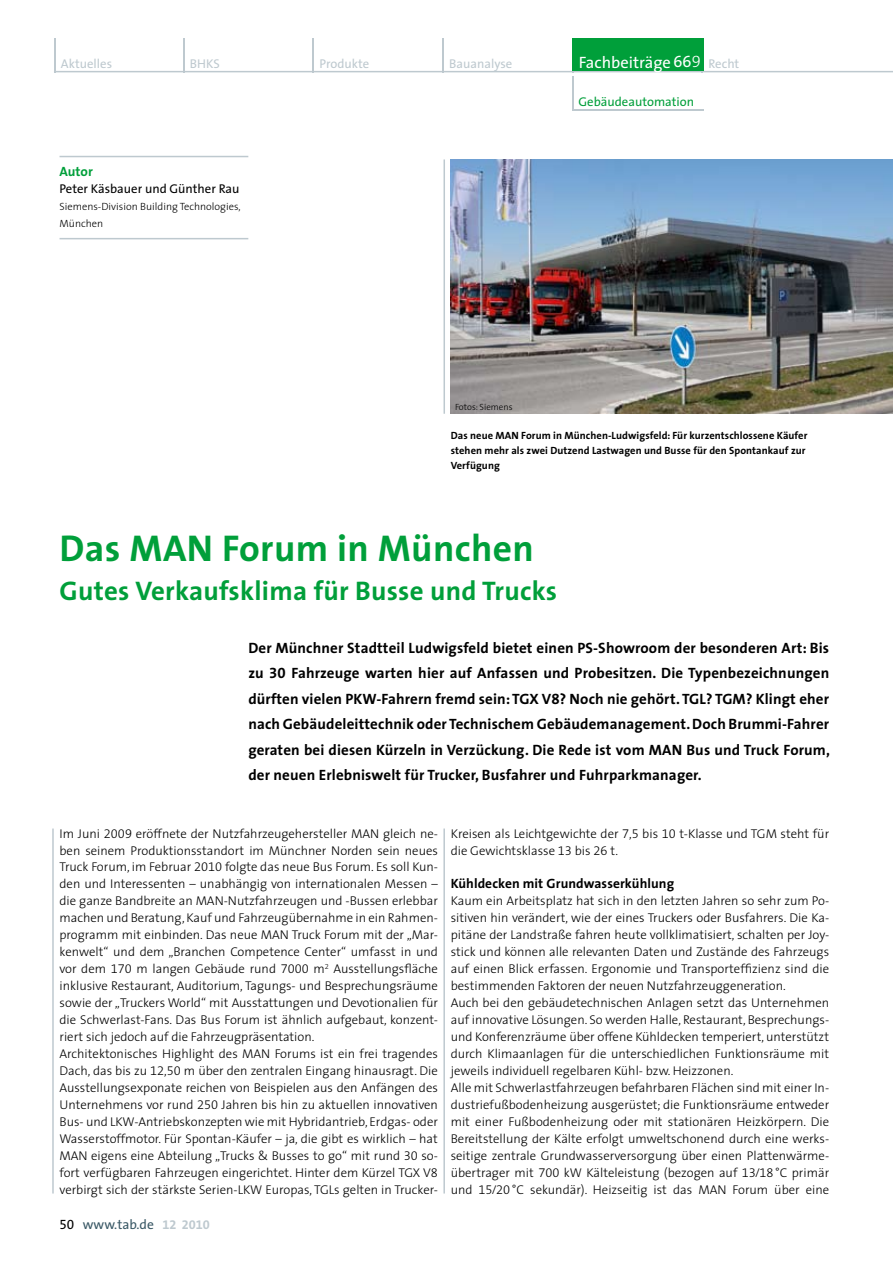
<style>
.page{position:relative;width:893px;height:1263px;background:#fff}
.page>*{position:absolute;margin:0;border:0;box-sizing:border-box;transform-origin:0 0}
.t1{font:700 37.5px "The Sans";letter-spacing:.01em;color:#009f3a}
.t2{font:700 27px "The Sans";letter-spacing:.01em;color:#009f3a}
.t3{font:16.5px "The Sans";color:#fff}
.t4{font:700 15px/25.5px "The Sans";letter-spacing:.01em;color:#000;text-align:justify}
.t5{font:700 13.5px "The Sans";letter-spacing:.005em;color:#000}
.t6{font:13.5px "The Sans";color:#395865}
.t7{font:700 13.5px "The Sans";color:#009f3a}
.t8{font:300 12.75px/17px "The Sans";color:#000}
.t9{font:12.75px "The Sans";color:#bec9cf}
.t10{font:12.75px "The Sans";color:#000}
.t11{font:12.75px "The Sans";color:#009f3a}
.t12{font:700 10.5px/15.3px "The Sans";letter-spacing:.005em;color:#000}
.t13{font:300 10.5px/17px "The Sans";color:#000}
.t14{font:300 9px "The Sans";color:#000}
.s1{font-family:"The Sans Expert"}
.s2{font-family:"The Sans Light Expert"}
.s3{font-family:"The Sans Bold Expert";font-weight:400}
.s4{font-family:"The Sans Light Expert";font-weight:400}
.s5{font-family:"The Sans Expert";color:#000}
.s6{font-family:"The Sans Bold Expert";font-size:12.75px;color:#bec9cf}
</style>
<div class="page">
<hr style="left:313px;top:38px;width:1px;height:34px;background:#bec9cf">
<hr style="left:183px;top:38px;width:1px;height:34px;background:#bec9cf">
<hr style="left:54px;top:71px;width:839px;height:1px;background:#bec9cf">
<hr style="left:54px;top:38px;width:2px;height:34px;background:#bec9cf">
<hr style="left:442px;top:38px;width:2px;height:34px;background:#bec9cf">
<hr style="left:572px;top:77px;width:1px;height:34px;background:#bec9cf">
<hr style="left:572px;top:109px;width:131px;height:2px;background:#bec9cf">
<div style="left:572px;top:38px;width:131px;height:33px;background:#009f3a"></div>
<hr style="left:443px;top:828px;width:2px;height:365px;background:#bec9cf">
<hr style="left:60px;top:238px;width:188px;height:1px;background:#bec9cf">
<img style="left:451px;top:159px;width:442px;height:255px">
<hr style="left:443px;top:159px;width:2px;height:255px;background:#bec9cf">
<hr style="left:52px;top:828px;width:2px;height:365px;background:#bec9cf">
<hr style="left:60px;top:156px;width:188px;height:1px;background:#bec9cf">
<p class="t9" style="left:61px;top:55px;width:53px">Aktuelles</p>
<p class="t9" style="left:190px;top:55px;width:32px">BHKS</p>
<p class="t9" style="left:319px;top:55px;width:51px">Produkte</p>
<p class="t7" style="left:60px;top:163px;width:35px">Autor</p>
<p class="t10" style="left:60px;top:181px;width:182px">Peter Käsbauer und Günther Rau</p>
<p class="t13" style="left:60px;top:198px;width:183px">Siemens-Division Building Technologies,<br>München</p>
<p class="t9" style="left:449px;top:55px;width:65px">Bauanalyse</p>
<p class="t3" style="left:579px;top:51px;width:123px">Fachbeiträge <span class="s1">66</span><span class="s2">9</span></p>
<p class="t11" style="left:579px;top:93px;width:117px">Gebäudeautomation</p>
<p class="t9" style="left:709px;top:55px;width:32px">Recht</p>
<p class="t14" style="left:455px;top:401px;width:59px">Fotos: Siemens</p>
<p class="t12" style="left:451px;top:427px;width:358px">Das neue MAN Forum in München-Ludwigsfeld: Für kurzentschlossene Käufer stehen mehr als zwei Dutzend Lastwagen und Busse für den Spontankauf zur<br>Verfügung</p>
<h1 class="t1" style="left:60px;top:524px;width:476px">Das MAN Forum in München</h1>
<h2 class="t2" style="left:60px;top:574px;width:499px">Gutes Verkaufsklima für Busse und Trucks</h2>
<p class="t4" style="left:248px;top:635px;width:583px">Der Münchner Stadtteil Ludwigsfeld bietet einen PS-Showroom der besonderen Art: Bis zu <span class="s3">30</span> Fahrzeuge warten hier auf Anfassen und Probesitzen. Die Typenbezeichnungen dürften vielen PKW-Fahrern fremd sein: TGX V<span class="s3">8</span>? Noch nie gehört. TGL? TGM? Klingt eher nach Gebäudeleittechnik oder Technischem Gebäudemanagement. Doch Brummi-Fahrer geraten bei diesen Kürzeln in Verzückung. Die Rede ist vom MAN Bus und Truck Forum, der neuen Erlebniswelt für Trucker, Busfahrer und Fuhrparkmanager.</p>
<p class="t8" style="left:60px;top:825px;width:380px">Im Juni <span class="s4">2009</span> eröffnete der Nutzfahrzeugehersteller MAN gleich ne&shy;ben seinem Produktionsstandort im Münchner Norden sein neues Truck Forum, im Februar <span class="s4">2010</span> folgte das neue Bus Forum. Es soll Kun&shy;den und Interessenten – unabhängig von internationalen Messen – die ganze Bandbreite an MAN-Nutz-fahr-zeugen und -Bussen erlebbar machen und Beratung, Kauf und Fahrzeugübernahme in ein Rahmen&shy;programm mit einbinden. Das neue MAN Truck Forum mit der „Mar&shy;kenwelt“ und dem „Branchen Competence Center“ umfasst in und vor dem <span class="s4">170</span> m langen Gebäude rund <span class="s4">7000</span> m<sup>2</sup> Ausstellungsfläche inklusive Restaurant, Auditorium, Tagungs- und Besprechungsräume sowie der „Truckers World“ mit Ausstattungen und Devotionalien für die Schwerlast-Fans. Das Bus Forum ist ähnlich aufgebaut, konzent&shy;riert sich jedoch auf die Fahrzeugpräsentation.<br>Architektonisches Highlight des MAN Forums ist ein frei tragendes Dach, das bis zu <span class="s4">12,50</span> m über den zentralen Eingang hinausragt. Die Ausstellungsexponate reichen von Beispielen aus den Anfängen des Unternehmens vor rund <span class="s4">250</span> Jahren bis hin zu aktuellen innovativen Bus- und LKW-Antriebskonzep-ten wie mit Hybridantrieb, Erdgas- oder Wasserstoffmotor. Für Spontan-Käufer – ja, die gibt es wirklich – hat MAN eigens eine Abteilung „Trucks &amp; Busses to go“ mit rund <span class="s4">30</span> so&shy;fort verfügbaren Fahrzeugen eingerichtet. Hinter dem Kürzel TGX V<span class="s4">8 </span>verbirgt sich der stärkste Serien-LKW Europas, TGLs gelten in Trucker-</p>
<p class="t8" style="left:451px;top:825px;width:380px">Kreisen als Leichtgewichte der <span class="s4">7,5</span> bis <span class="s4">10</span> t-Klasse und TGM steht für die Gewichtsklasse <span class="s4">13</span> bis <span class="s4">26</span> t.</p>
<p class="t5" style="left:451px;top:875px;width:225px">Kühldecken mit Grundwasserkühlung</p>
<p class="t8" style="left:451px;top:893px;width:380px">Kaum ein Arbeitsplatz hat sich in den letzten Jahren so sehr zum Po&shy;sitiven hin verändert, wie der eines Truckers oder Busfahrers. Die Ka&shy;pitäne der Landstraße fahren heute vollklimatisiert, schalten per Joy&shy;stick und können alle relevanten Daten und Zustände des Fahrzeugs auf einen Blick erfassen. Ergonomie und Transporteffizienz sind die bestimmenden Faktoren der neuen Nutzfahrzeuggeneration.<br>Auch bei den gebäudetechnischen Anlagen setzt das Unternehmen auf innovative Lösungen. So werden Halle, Restaurant, Besprechungs&shy;und Konferenzräume über offene Kühldecken temperiert, unterstützt durch Klimaanlagen für die unterschiedlichen Funktionsräume mit jeweils individuell regelbaren Kühl- bzw. Heizzonen.<br>Alle mit Schwerlastfahrzeugen befahrbaren Flächen sind mit einer In&shy;dustriefußbodenheizung ausgerüstet; die Funktionsräume entweder mit einer Fußbodenheizung oder mit stationären Heizkörpern. Die Bereitstellung der Kälte erfolgt umweltschonend durch eine werks&shy;seitige zentrale Grundwasserversorgung über einen Plattenwärme&shy;übertrager mit <span class="s4">700</span> kW Kälteleistung (bezogen auf <span class="s4">13/18</span>°C primär und <span class="s4">15/20</span>°C sekundär). Heizseitig ist das MAN Forum über eine</p>
<p class="t6" style="left:60px;top:1215px;width:152px"><span class="s5">50</span> www.tab.de <span class="s6">12 2010</span></p>
</div>
